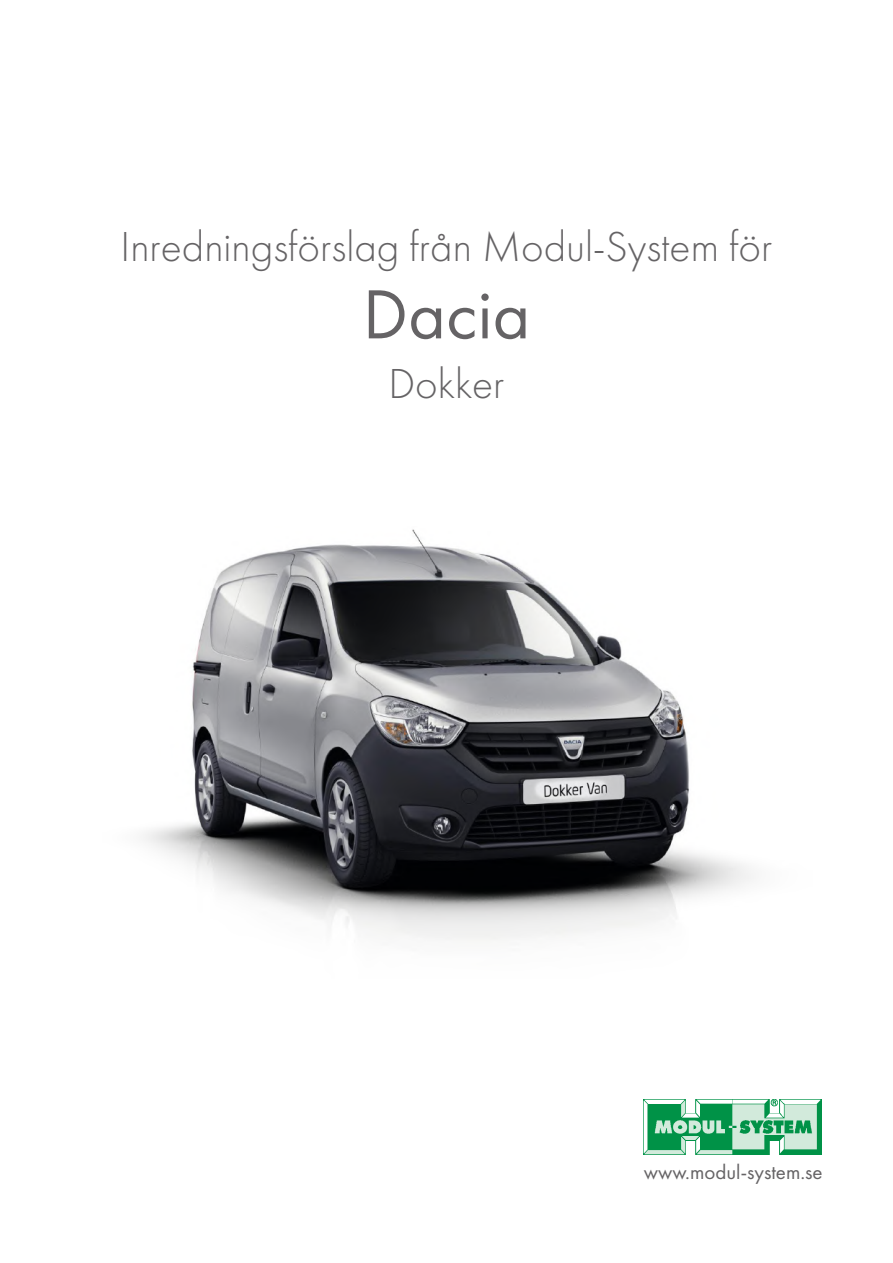
<style>
.page{position:relative;width:893px;height:1263px;background:#fff}
.page>*{position:absolute;margin:0;border:0;box-sizing:border-box;transform-origin:0 0}
.t1{font:72px "Futura";color:#656365}
.t2{font:300 43.5px "Futura";color:#656365}
.t3{font:21px "Futura";color:#656365}
</style>
<div class="page">
<img style="left:143px;top:529px;width:611px;height:412px">
<img style="left:643px;top:1099px;width:179px;height:55px">
<p class="t2" style="left:121px;top:222px;width:653px">Inredningsförslag från Modul-System för</p>
<h1 class="t1" style="left:363px;top:272px;width:169px">Dacia</h1>
<p class="t2" style="left:388px;top:359px;width:118px">Dokker</p>
<p class="t3" style="left:644px;top:1159px;width:180px">www.modul-system.se</p>
</div>
